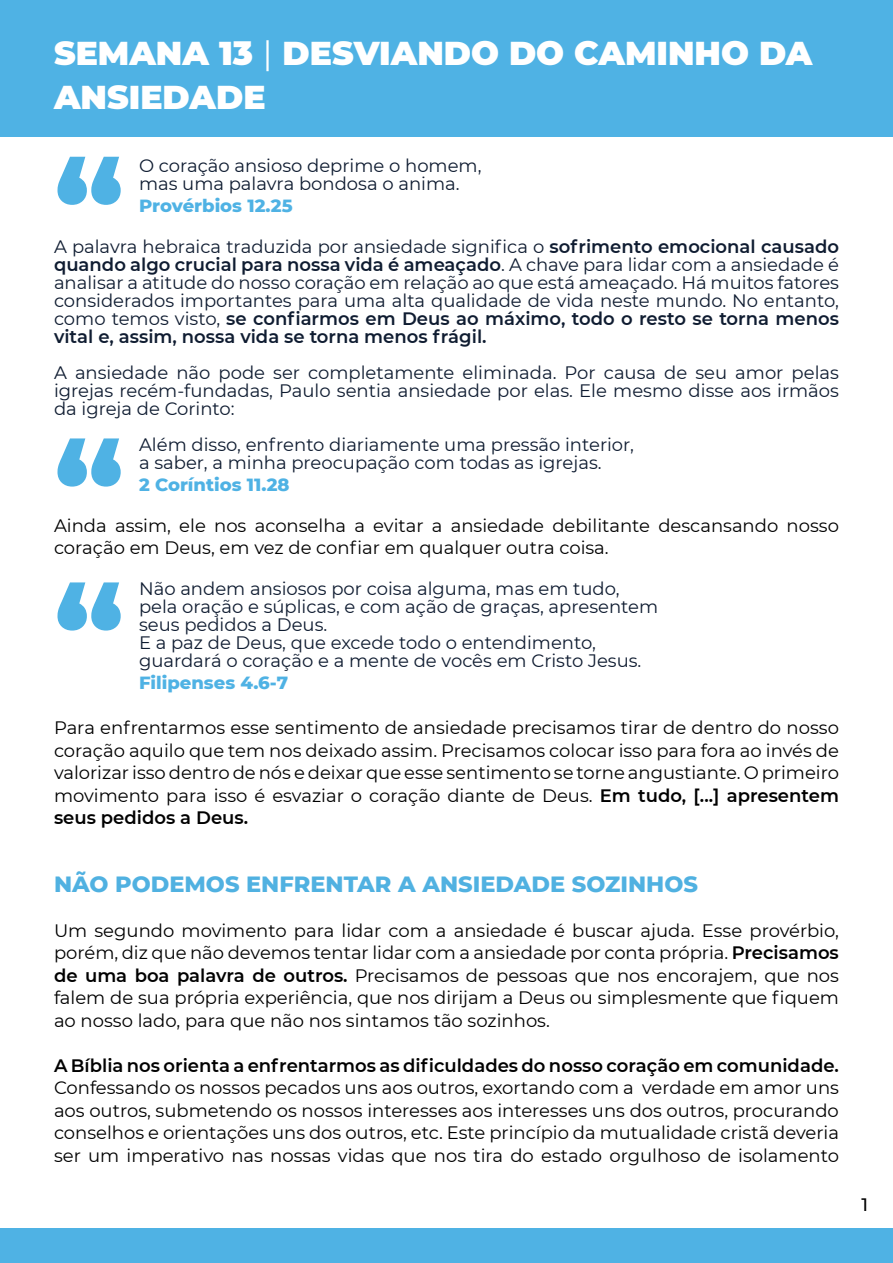
<style>
.page{position:relative;width:893px;height:1263px;background:#fff}
.page>*{position:absolute;margin:0;border:0;box-sizing:border-box;transform-origin:0 0}
.t1{font:800 129px/281.7px "Montserrat";color:#4fb2e4}
.t2{font:900 33px/43.5px "Montserrat";color:#fff}
.t3{font:800 22.5px "Montserrat";color:#50b1e1}
.t4{font:18px/22.5px "Montserrat";color:#000;text-align:justify}
.t5{font:18px/18px "Montserrat";color:#0f1c31}
.t6{font:600 18px "Montserrat";color:#000}
.t7{font:800 18px "Montserrat";color:#4fb2e4}
.t8{font:500 18px "Montserrat";color:#000101}
.s1{font-weight:400}
.s2{font-weight:600}
</style>
<div class="page">
<div style="left:0;top:0;width:893px;height:136px;background:#4fb2e4"></div>
<div style="left:0;top:1229px;width:893px;height:34px;background:#4fb2e4"></div>
<h2 class="t2" style="left:54px;top:30px;width:760px">SEMANA 13 <span class="s1">|</span> DESVIANDO DO CAMINHO DA<br>ANSIEDADE</h2>
<h1 class="t1" style="left:54px;top:59px;width:72px">“ “</h1>
<p class="t5" style="left:139px;top:156px;width:344px">O coração ansioso deprime o homem, mas uma palavra bondosa o anima.</p>
<p class="t7" style="left:139px;top:193px;width:155px">Provérbios 12.25</p>
<p class="t5" style="left:54px;top:237px;width:786px;text-align:justify">A palavra hebraica traduzida por ansiedade significa o <span class="s2">sofrimento emocional causado quando algo crucial para nossa vida é ameaçado</span>. A chave para lidar com a ansiedade é analisar a atitude do nosso coração em relação ao que está ameaçado. Há muitos fatores considerados importantes para uma alta qualidade de vida neste mundo. No entanto, como temos visto, <span class="s2">se confiarmos em Deus ao máximo, todo o resto se torna menos vital e, assim, nossa vida se torna menos frágil.</span></p>
<p class="t5" style="left:54px;top:363px;width:786px;text-align:justify">A ansiedade não pode ser completamente eliminada. Por causa de seu amor pelas igrejas recém-fundadas, Paulo sentia ansiedade por elas. Ele mesmo disse aos irmãos da igreja de Corinto:</p>
<p class="t5" style="left:139px;top:435px;width:496px">Além disso, enfrento diariamente uma pressão interior, a saber, a minha preocupação com todas as igrejas.</p>
<p class="t7" style="left:139px;top:472px;width:152px">2 Coríntios 11.28</p>
<p class="t4" style="left:54px;top:513px;width:786px">Ainda assim, ele nos aconselha a evitar a ansiedade debilitante descansando nosso coração em Deus, em vez de confiar em qualquer outra coisa.</p>
<p class="t5" style="left:139px;top:579px;width:521px">Não andem ansiosos por coisa alguma, mas em tudo, pela oração e súplicas, e com ação de graças, apresentem seus pedidos a Deus.<br>E a paz de Deus, que excede todo o entendimento, guardará o coração e a mente de vocês em Cristo Jesus.</p>
<p class="t7" style="left:139px;top:670px;width:151px">Filipenses 4.6-7</p>
<p class="t4" style="left:54px;top:716px;width:786px">Para enfrentarmos esse sentimento de ansiedade precisamos tirar de dentro do nosso coração aquilo que tem nos deixado assim. Precisamos colocar isso para fora ao invés de valorizar isso dentro de nós e deixar que esse sentimento se torne angustiante. O primeiro movimento para isso é esvaziar o coração diante de Deus. <span class="s2">Em tudo, [...] apresentem seus pedidos a Deus.</span></p>
<h1 class="t1" style="left:54px;top:484px;width:72px">“</h1>
<p class="t3" style="left:54px;top:867px;width:645px">NÃO PODEMOS ENFRENTAR A ANSIEDADE SOZINHOS</p>
<p class="t4" style="left:54px;top:918px;width:786px">Um segundo movimento para lidar com a ansiedade é buscar ajuda. Esse provérbio, porém, diz que não devemos tentar lidar com a ansiedade por conta própria. <span class="s2">Precisamos de uma boa palavra de outros.</span> Precisamos de pessoas que nos encorajem, que nos falem de sua própria experiência, que nos dirijam a Deus ou simplesmente que fiquem ao nosso lado, para que não nos sintamos tão sozinhos.</p>
<p class="t6" style="left:54px;top:1053px;width:786px">A Bíblia nos orienta a enfrentarmos as dificuldades do nosso coração em comunidade.</p>
<p class="t4" style="left:54px;top:1076px;width:786px">Confessando os nossos pecados uns aos outros, exortando com a verdade em amor uns aos outros, submetendo os nossos interesses aos interesses uns dos outros, procurando conselhos e orientações uns dos outros, etc. Este princípio da mutualidade cristã deveria ser um imperativo nas nossas vidas que nos tira do estado orgulhoso de isolamento</p>
<p class="t8" style="left:861px;top:1192px;width:8px">1</p>
</div>
